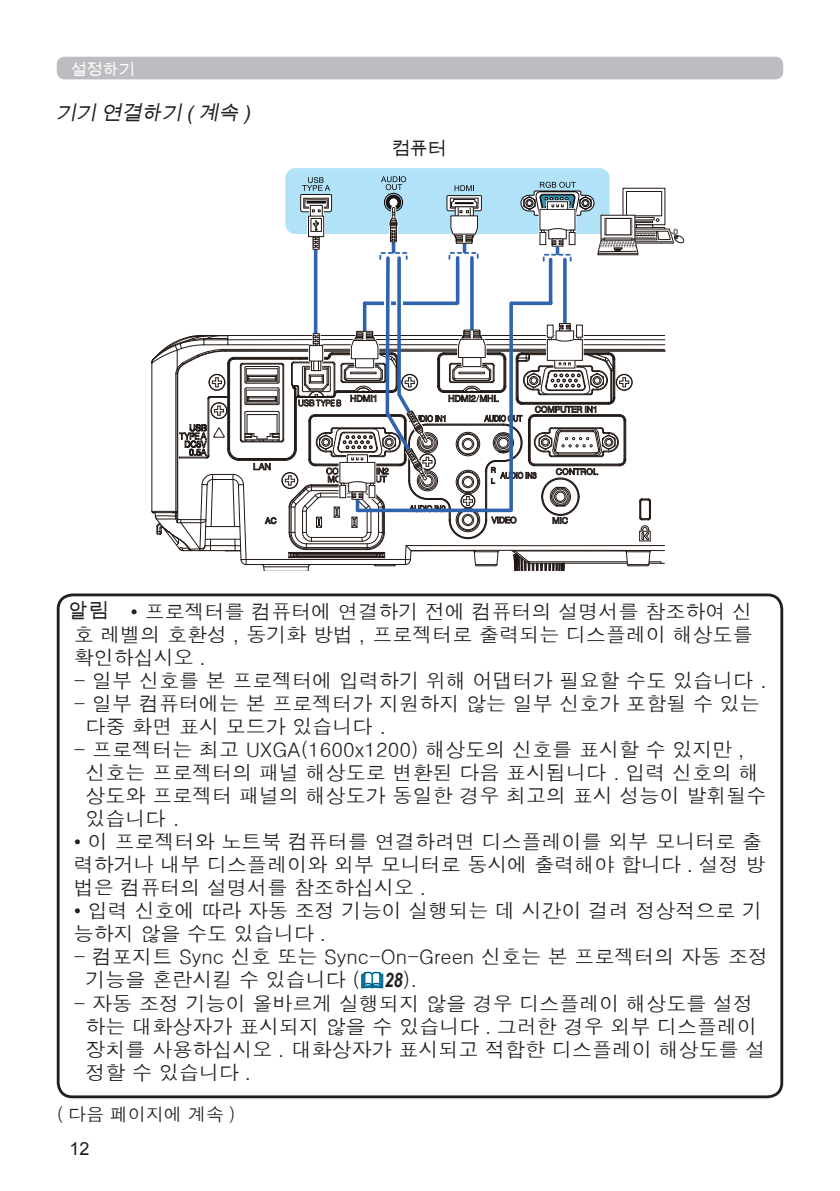
<style>
.page{position:relative;width:840px;height:1191px;background:#fff}
.page>*{position:absolute;margin:0;border:0;box-sizing:border-box;transform-origin:0 0}
.t1{font:20px/23px "Dotum";color:#231f20}
.t2{font:italic 20px "Arial Unicode MS";color:#231f20}
.t3{font:20px "Arial Unicode MS";color:#231f20}
.t4{font:18px "Dotum";color:#231f20}
.t5{font:18px "Arial Unicode MS";color:#231f20}
.t6{font:18px "Arial";color:#231f20}
.t7{font:16px "Arial Unicode MS";color:#fff}
.s1{font-family:"Arial Narrow";font-weight:700;font-style:italic}
</style>
<div class="page">
<div style="left:57px;top:57px;width:725px;height:22px;background:#bcbdc0;border-radius:8px"></div>
<div style="left:57px;top:593px;width:725px;height:505px;border:3px solid #231f20;border-radius:14px"></div>
<svg style="left:151px;top:168px;width:533px;height:403px"></svg>
<svg style="left:361px;top:971px;width:23px;height:18px"></svg>
<p class="t7" style="left:70px;top:58px;width:65px">설정하기</p>
<p class="t2" style="left:55px;top:99px;width:201px">기기 연결하기 ( 계속 )</p>
<p class="t5" style="left:391px;top:135px;width:55px">컴퓨터</p>
<p class="t3" style="left:68px;top:597px;width:41px">알림</p>
<p class="t1" style="left:74px;top:600px;width:680px;text-align:justify;text-indent:57px">• 프로젝터를 컴퓨터에 연결하기 전에 컴퓨터의 설명서를 참조하여 신 호 레벨의 호환성 , 동기화 방법 , 프로젝터로 출력되는 디스플레이 해상도를 확인하십시오 .</p>
<p class="t1" style="left:74px;top:669px;width:694px">- 일부 신호를 본 프로젝터에 입력하기 위해 어댑터가 필요할 수도 있습니다 .</p>
<p class="t1" style="left:85px;top:692px;width:675px;text-indent:-12px">- 일부 컴퓨터에는 본 프로젝터가 지원하지 않는 일부 신호가 포함될 수 있는 다중 화면 표시 모드가 있습니다 .</p>
<p class="t1" style="left:85px;top:738px;width:682px;text-indent:-12px">- 프로젝터는 최고 UXGA(1600x1200) 해상도의 신호를 표시할 수 있지만 , 신호는 프로젝터의 패널 해상도로 변환된 다음 표시됩니다 . 입력 신호의 해 상도와 프로젝터 패널의 해상도가 동일한 경우 최고의 표시 성능이 발휘될수 있습니다 .</p>
<p class="t1" style="left:74px;top:830px;width:692px">• 이 프로젝터와 노트북 컴퓨터를 연결하려면 디스플레이를 외부 모니터로 출 력하거나 내부 디스플레이와 외부 모니터로 동시에 출력해야 합니다 . 설정 방 법은 컴퓨터의 설명서를 참조하십시오 .</p>
<p class="t1" style="left:74px;top:899px;width:689px">• 입력 신호에 따라 자동 조정 기능이 실행되는 데 시간이 걸려 정상적으로 기 능하지 않을 수도 있습니다 .</p>
<p class="t1" style="left:85px;top:945px;width:683px;text-indent:-12px">- 컴포지트 Sync 신호 또는 Sync-On-Green 신호는 본 프로젝터의 자동 조정 기능을 혼란시킬 수 있습니다 ( <span class="s1">28</span>).</p>
<p class="t1" style="left:85px;top:992px;width:681px;text-indent:-12px">- 자동 조정 기능이 올바르게 실행되지 않을 경우 디스플레이 해상도를 설정 하는 대화상자가 표시되지 않을 수 있습니다 . 그러한 경우 외부 디스플레이 장치를 사용하십시오 . 대화상자가 표시되고 적합한 디스플레이 해상도를 설 정할 수 있습니다 .</p>
<p class="t4" style="left:57px;top:1105px;width:180px">( 다음 페이지에 계속 )</p>
<p class="t6" style="left:69px;top:1137px;width:22px">12</p>
</div>
